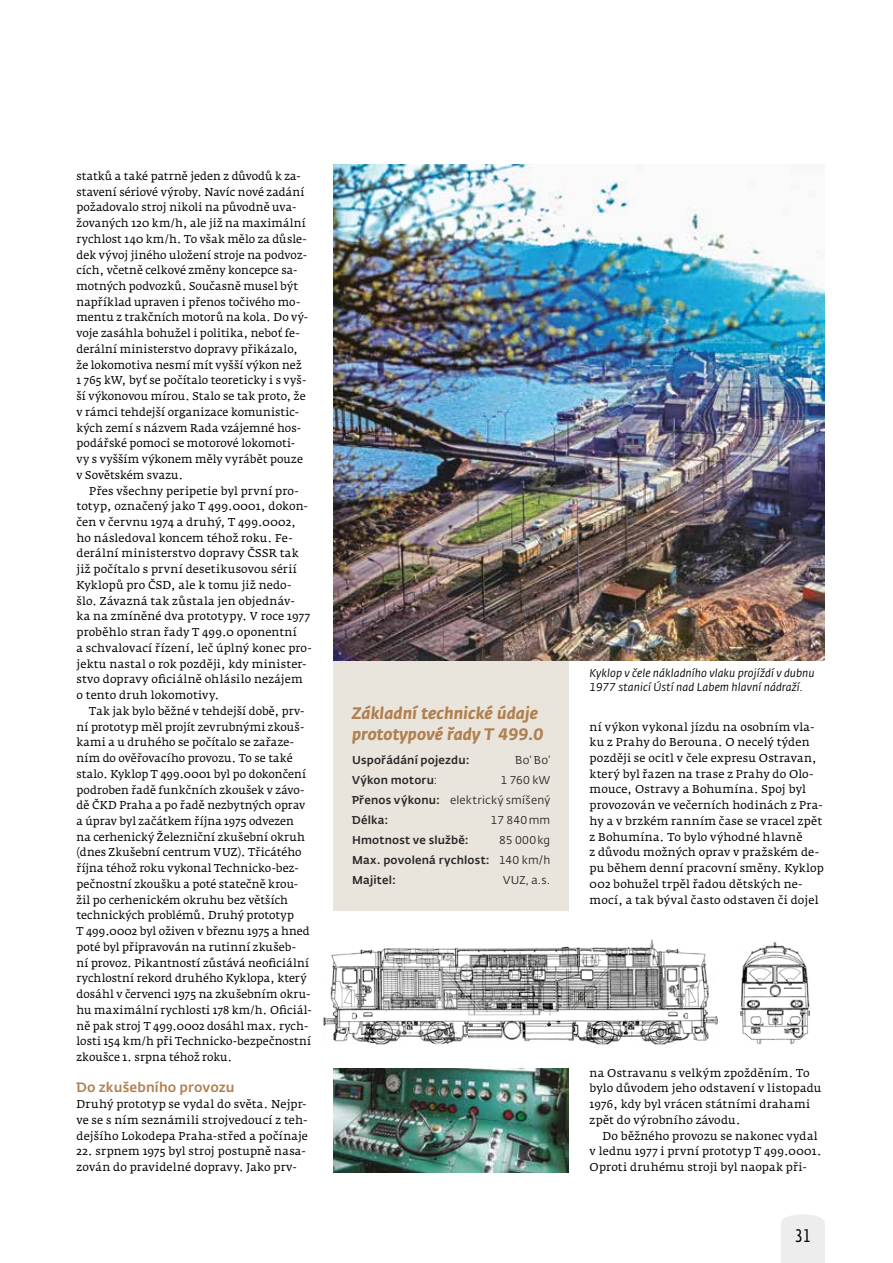
<style>
.page{position:relative;width:893px;height:1263px;background:#fff}
.page>*{position:absolute;margin:0;border:0;box-sizing:border-box;transform-origin:0 0}
.t1{font:18px "CD Fedra Cond Pro";color:#000}
.t2{font:italic 700 16.5px/21px "CD Fedra";letter-spacing:.01em;color:#b08050}
.t3{font:500 13.5px "CD Fedra";letter-spacing:.01em;color:#b08050}
.t4{font:11.25px/15.8px "Fedra Serif A Pro";letter-spacing:.01em;color:#000}
.t5{font:500 11.25px/20px "CD Fedra";letter-spacing:.015em;color:#282827;text-align:justify}
.t6{font:italic 11.25px/14.2px "CD Fedra";letter-spacing:.005em;color:#000}
.t7{font:11.25px/20px "CD Fedra";letter-spacing:.02em;color:#282827;text-align:justify}
.s1{font-weight:400}
.s2{font-weight:500}
</style>
<div class="page">
<div style="left:781px;top:1214px;width:44px;height:49px;background:#ededed"></div>
<div style="left:333px;top:642px;width:235px;height:269px;background:#e9e5dd"></div>
<img style="left:323px;top:939px;width:395px;height:106px">
<img style="left:740px;top:942px;width:70px;height:103px">
<img style="left:333px;top:164px;width:492px;height:496px">
<img style="left:333px;top:1068px;width:236px;height:104px">
<hr style="left:0;top:479px;width:1px;height:208px;background:#000">
<p class="t4" style="left:77px;top:168px;width:233px">statků a také patrně jeden z důvodů k za&shy;stavení sériové výroby. Navíc nové zadání požadovalo stroj nikoli na původně uva&shy;žovaných 120 km/h, ale již na maximální rychlost 140 km/h. To však mělo za důsle&shy;dek vývoj jiného uložení stroje na podvoz&shy;cích, včetně celkové změny koncepce sa&shy;motných podvozků. Současně musel být například upraven i přenos točivého mo&shy;mentu z trakčních motorů na kola. Do vý&shy;voje zasáhla bohužel i politika, neboť fe&shy;derální ministerstvo dopravy přikázalo, že lokomotiva nesmí mít vyšší výkon než 1 765 kW, byť se počítalo teoreticky i s vyš&shy;ší výkonovou mírou. Stalo se tak proto, že v rámci tehdejší organizace komunistic&shy;kých zemí s názvem Rada vzájemné hos&shy;podářské pomoci se motorové lokomoti&shy;vy s vyšším výkonem měly vyrábět pouze v Sovětském svazu.</p>
<p class="t4" style="left:77px;top:483px;width:237px;text-indent:13px">Přes všechny peripetie byl první pro&shy;totyp, označený jako T 499.0001, dokon&shy;čen v červnu 1974 a druhý, T 499.0002, ho následoval koncem téhož roku. Fe&shy;derální ministerstvo dopravy ČSSR tak již počítalo s první desetikusovou sérií Kyklopů pro ČSD, ale k tomu již nedo&shy;šlo. Závazná tak zůstala jen objednáv-<br>ka na zmíněné dva prototypy. V roce 1977 proběhlo stran řady T 499.0 oponentní<br>a schvalovací řízení, leč úplný konec pro&shy;jektu nastal o rok později, kdy minister&shy;stvo dopravy oficiálně ohlásilo nezájem o tento druh lokomotivy.</p>
<p class="t4" style="left:77px;top:703px;width:237px;text-indent:13px">Tak jak bylo běžné v tehdejší době, prv&shy;ní prototyp měl projít zevrubnými zkouš&shy;kami a u druhého se počítalo se zařaze&shy;ním do ověřovacího provozu. To se také stalo. Kyklop T 499.0001 byl po dokončení podroben řadě funkčních zkoušek v závo&shy;dě ČKD Praha a po řadě nezbytných oprav a úprav byl začátkem října 1975 odvezen<br>na cerhenický Železniční zkušební okruh (dnes Zkušební centrum VUZ). Třicátého října téhož roku vykonal Technicko-bez&shy;pečnostní zkoušku a poté statečně krou&shy;žil po cerhenickém okruhu bez větších technických problémů. Druhý prototyp<br>T 499.0002 byl oživen v březnu 1975 a hned poté byl připravován na rutinní zkušeb-<br>ní provoz. Pikantností zůstává neoficiální rychlostní rekord druhého Kyklopa, který dosáhl v červenci 1975 na zkušebním okru&shy;hu maximální rychlosti 178 km/h. Oficiál&shy;ně pak stroj T 499.0002 dosáhl max. rych&shy;losti 154 km/h při Technicko-bezpečnostní zkoušce 1. srpna téhož roku.</p>
<p class="t3" style="left:77px;top:1079px;width:160px">Do zkušebního provozu</p>
<p class="t4" style="left:77px;top:1096px;width:233px">Druhý prototyp se vydal do světa. Nejpr&shy;ve se s ním seznámili strojvedoucí z teh&shy;dejšího Lokodepa Praha-střed a počínaje</p>
<p class="t4" style="left:77px;top:1143px;width:231px">22. srpnem 1975 byl stroj postupně nasa&shy;zován do pravidelné dopravy. Jako prv-</p>
<h2 class="t2" style="left:352px;top:702px;width:193px">Základní technické údaje prototypové řady T 499.0</h2>
<p class="t5" style="left:352px;top:750px;width:119px">Uspořádání pojezdu:</p>
<p class="t7" style="left:515px;top:750px;width:37px">Bo‘ Bo‘</p>
<p class="t5" style="left:352px;top:770px;width:87px">Výkon motoru<span class="s1">:</span></p>
<p class="t7" style="left:352px;top:770px;width:200px;text-indent:149px">1 760 kW <span class="s2">Přenos výkonu:</span> elektrický smíšený <span class="s2">Délka:</span></p>
<p class="t7" style="left:491px;top:810px;width:61px">17 840mm</p>
<p class="t5" style="left:352px;top:830px;width:118px">Hmotnost ve službě:</p>
<p class="t5" style="left:352px;top:830px;width:200px;text-indent:147px"><span class="s1">85 000kg </span>Max. povolená rychlost: <span class="s1">140 km/h </span>Majitel:</p>
<p class="t7" style="left:503px;top:870px;width:49px">VUZ, a.s.</p>
<p class="t6" style="left:590px;top:666px;width:227px">Kyklop v čele nákladního vlaku projíždí v dubnu<br>1977 stanicí Ústí nad Labem hlavní nádraží.</p>
<p class="t4" style="left:590px;top:719px;width:236px">ní výkon vykonal jízdu na osobním vla&shy;ku z Prahy do Berouna. O necelý týden později se ocitl v čele expresu Ostravan, který byl řazen na trase z Prahy do Olo&shy;mouce, Ostravy a Bohumína. Spoj byl provozován ve večerních hodinách z Pra&shy;hy a v brzkém ranním čase se vracel zpět z Bohumína. To bylo výhodné hlavně<br>z důvodu možných oprav v pražském de&shy;pu během denní pracovní směny. Kyklop 002 bohužel trpěl řadou dětských ne&shy;mocí, a tak býval často odstaven či dojel</p>
<p class="t4" style="left:590px;top:1065px;width:233px">na Ostravanu s velkým zpožděním. To bylo důvodem jeho odstavení v listopadu 1976, kdy byl vrácen státními drahami zpět do výrobního závodu.</p>
<p class="t4" style="left:590px;top:1128px;width:233px;text-indent:13px">Do běžného provozu se nakonec vydal v lednu 1977 i první prototyp T 499.0001.<br>Oproti druhému stroji byl naopak při-</p>
<h1 class="t1" style="left:794px;top:1226px;width:18px">31</h1>
</div>
